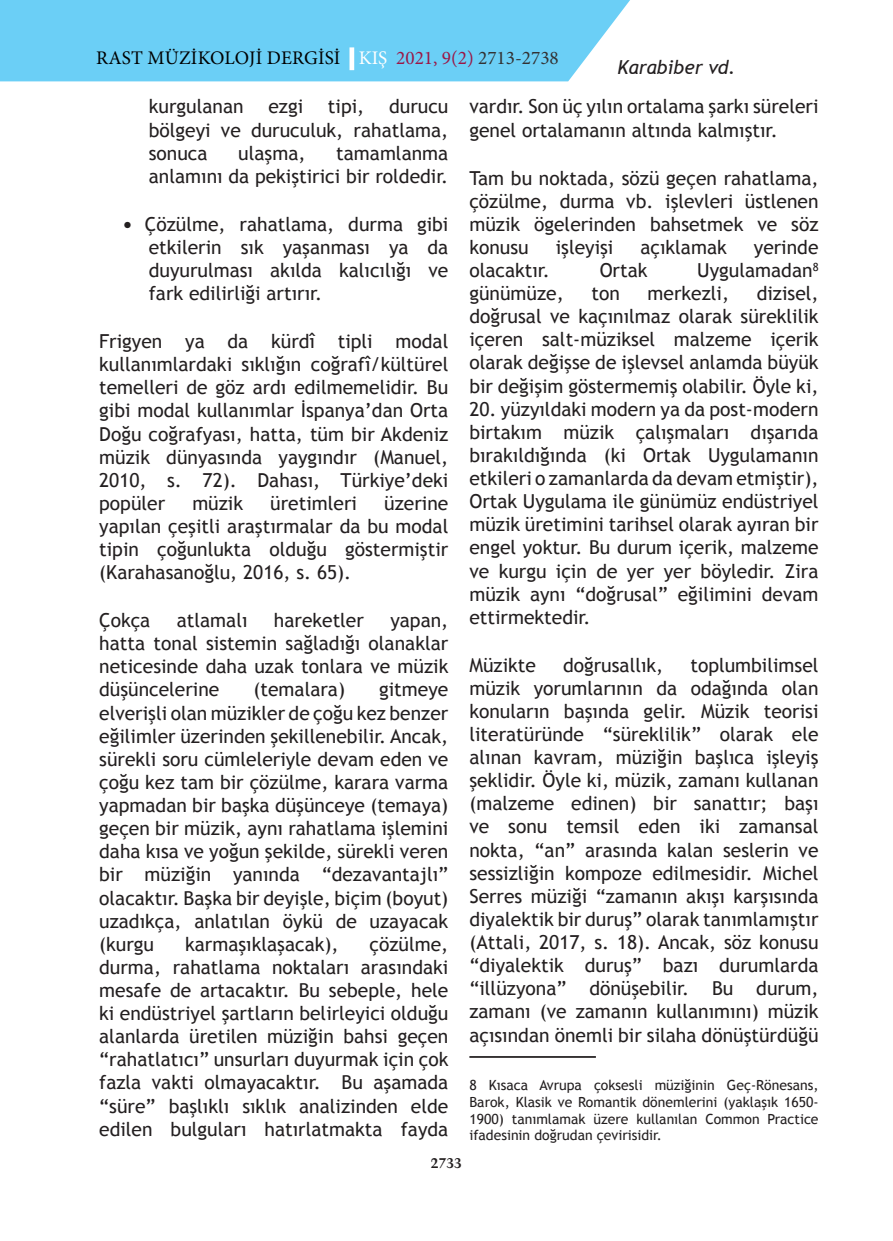
<style>
.page{position:relative;width:893px;height:1241px;background:#fff}
.page>*{position:absolute;margin:0;border:0;box-sizing:border-box;transform-origin:0 0}
.t1{font:19.25px/23.1px "Trebuchet MS";color:#231f20;text-align:justify}
.t2{font:19.25px "Minion Pro";color:#000}
.t3{font:italic 19.25px "Trebuchet MS";color:#231f20}
.t4{font:14px/16.8px "Trebuchet MS";color:#231f20;text-align:justify}
.t5{font:700 14px "Trump Mediaeval";color:#231f20}
.s1{color:#fff}
.s2{color:#9b1746}
.s3{color:#333233}
</style>
<div class="page">
<div style="left:0;top:0;width:630px;height:81px;background:#6bcff6"></div>
<div style="left:349px;top:47px;width:5px;height:23px;border:4px solid #fff"></div>
<hr style="left:469px;top:1055px;width:127px;height:2px;background:#231f20">
<p class="t2" style="left:96px;top:45px;width:464px">Rast MÜZİKOLOJİ DERGİSİ <span class="s1">| KIŞ</span> <span class="s2">2021, 9(2)</span> <span class="s3">2713-2738</span></p>
<p class="t3" style="left:618px;top:56px;width:120px">Karabiber vd.</p>
<p class="t1" style="left:149px;top:95px;width:301px;text-indent:240px">durucu bölgeyi ve duruculuk, rahatlama, sonuca</p>
<p class="t1" style="left:149px;top:95px;width:96px">kurgulanan</p>
<p class="t1" style="left:268px;top:95px;width:36px">ezgi</p>
<p class="t1" style="left:328px;top:95px;width:38px">tipi,</p>
<p class="t1" style="left:149px;top:142px;width:301px;text-align:right">tamamlanma<br>anlamını da pekiştirici bir roldedir.</p>
<p class="t1" style="left:149px;top:213px;width:301px;text-indent:-25px">● Çözülme, rahatlama, durma gibi etkilerin sık yaşanması ya da duyurulması akılda kalıcılığı ve fark edilirliği artırır.</p>
<p class="t1" style="left:99px;top:330px;width:351px">Frigyen ya da kürdî tipli modal kullanımlardaki sıklığın coğrafî/kültürel temelleri de göz ardı edilmemelidir. Bu gibi modal kullanımlar İspanya’dan Orta Doğu coğrafyası, hatta, tüm bir Akdeniz müzik dünyasında yaygındır (Manuel, 2010, s. 72). Dahası, Türkiye’deki popüler</p>
<p class="t1" style="left:238px;top:142px;width:69px">ulaşma,</p>
<p class="t1" style="left:99px;top:491px;width:351px;text-indent:285px">üzerine yapılan çeşitli araştırmalar da bu modal tipin çoğunlukta olduğu göstermiştir (Karahasanoğlu, 2016, s. 65).</p>
<p class="t1" style="left:99px;top:609px;width:53px">Çokça</p>
<p class="t1" style="left:177px;top:609px;width:72px">atlamalı</p>
<p class="t1" style="left:274px;top:609px;width:92px">hareketler</p>
<p class="t1" style="left:192px;top:491px;width:52px">müzik</p>
<p class="t1" style="left:270px;top:491px;width:88px">üretimleri</p>
<p class="t1" style="left:99px;top:609px;width:351px;text-indent:291px">yapan, hatta tonal sistemin sağladığı olanaklar neticesinde daha uzak tonlara ve müzik düşüncelerine</p>
<p class="t1" style="left:253px;top:678px;width:93px">(temalara)</p>
<p class="t1" style="left:99px;top:678px;width:351px;text-indent:280px">gitmeye elverişli olan müzikler de çoğu kez benzer eğilimler üzerinden şekillenebilir. Ancak, sürekli soru cümleleriyle devam eden ve çoğu kez tam bir çözülme, karara varma yapmadan bir başka düşünceye (temaya) geçen bir müzik, aynı rahatlama işlemini daha kısa ve yoğun şekilde, sürekli veren bir müziğin yanında “dezavantajlı” olacaktır. Başka bir deyişle, biçim (boyut) uzadıkça, anlatılan öykü de uzayacak (kurgu</p>
<p class="t1" style="left:99px;top:932px;width:351px;text-indent:270px">çözülme, durma, rahatlama noktaları arasındaki mesafe de artacaktır. Bu sebeple, hele ki endüstriyel şartların belirleyici olduğu alanlarda üretilen müziğin bahsi geçen “rahatlatıcı” unsurları duyurmak için çok fazla vakti olmayacaktır. Bu aşamada “süre” başlıklı sıklık analizinden elde edilen bulguları hatırlatmakta fayda</p>
<p class="t1" style="left:185px;top:932px;width:155px">karmaşıklaşacak),</p>
<p class="t5" style="left:431px;top:1153px;width:33px">2733</p>
<p class="t1" style="left:469px;top:95px;width:351px">vardır. Son üç yılın ortalama şarkı süreleri genel ortalamanın altında kalmıştır.</p>
<p class="t1" style="left:469px;top:166px;width:351px">Tam bu noktada, sözü geçen rahatlama, çözülme, durma vb. işlevleri üstlenen müzik ögelerinden bahsetmek ve söz konusu</p>
<p class="t1" style="left:556px;top:236px;width:59px">işleyişi</p>
<p class="t1" style="left:640px;top:236px;width:88px">açıklamak</p>
<p class="t1" style="left:754px;top:236px;width:66px">yerinde</p>
<p class="t1" style="left:469px;top:259px;width:82px">olacaktır.</p>
<p class="t1" style="left:600px;top:259px;width:49px">Ortak</p>
<p class="t1" style="left:697px;top:259px;width:123px">Uygulamadan<sup>8</sup></p>
<p class="t1" style="left:469px;top:282px;width:96px">günümüze,</p>
<p class="t1" style="left:591px;top:282px;width:30px">ton</p>
<p class="t1" style="left:647px;top:282px;width:83px">merkezli,</p>
<p class="t1" style="left:469px;top:282px;width:351px;text-indent:287px">dizisel, doğrusal ve kaçınılmaz olarak süreklilik içeren salt-müziksel malzeme içerik olarak değişse de işlevsel anlamda büyük bir değişim göstermemiş olabilir. Öyle ki,</p>
<p class="t1" style="left:469px;top:397px;width:351px">20. yüzyıldaki modern ya da post-modern birtakım müzik çalışmaları dışarıda bırakıldığında (ki Ortak Uygulamanın etkileri o zamanlarda da devam etmiştir), Ortak Uygulama ile günümüz endüstriyel müzik üretimini tarihsel olarak ayıran bir engel yoktur. Bu durum içerik, malzeme ve kurgu için de yer yer böyledir. Zira müzik aynı “doğrusal” eğilimini devam ettirmektedir.</p>
<p class="t1" style="left:469px;top:653px;width:68px">Müzikte</p>
<p class="t1" style="left:563px;top:653px;width:102px">doğrusallık,</p>
<p class="t1" style="left:469px;top:653px;width:351px;text-indent:221px">toplumbilimsel müzik yorumlarının da odağında olan konuların başında gelir. Müzik teorisi literatüründe “süreklilik” olarak ele alınan kavram, müziğin başlıca işleyiş şeklidir. Öyle ki, müzik, zamanı kullanan (malzeme edinen) bir sanattır; başı ve sonu temsil eden iki zamansal nokta, “an” arasında kalan seslerin ve sessizliğin kompoze edilmesidir. Michel Serres müziği “zamanın akışı karşısında diyalektik bir duruş” olarak tanımlamıştır (Attali, 2017, s. 18). Ancak, söz konusu “diyalektik duruş” bazı durumlarda “illüzyona” dönüşebilir. Bu durum, zamanı (ve zamanın kullanımını) müzik açısından önemli bir silaha dönüştürdüğü</p>
<p class="t4" style="left:469px;top:1076px;width:351px">8 Kısaca Avrupa çoksesli müziğinin Geç-Rönesans, Barok, Klasik ve Romantik dönemlerini (yaklaşık 1650- 1900) tanımlamak üzere kullanılan Common Practice ifadesinin doğrudan çevirisidir.</p>
</div>
